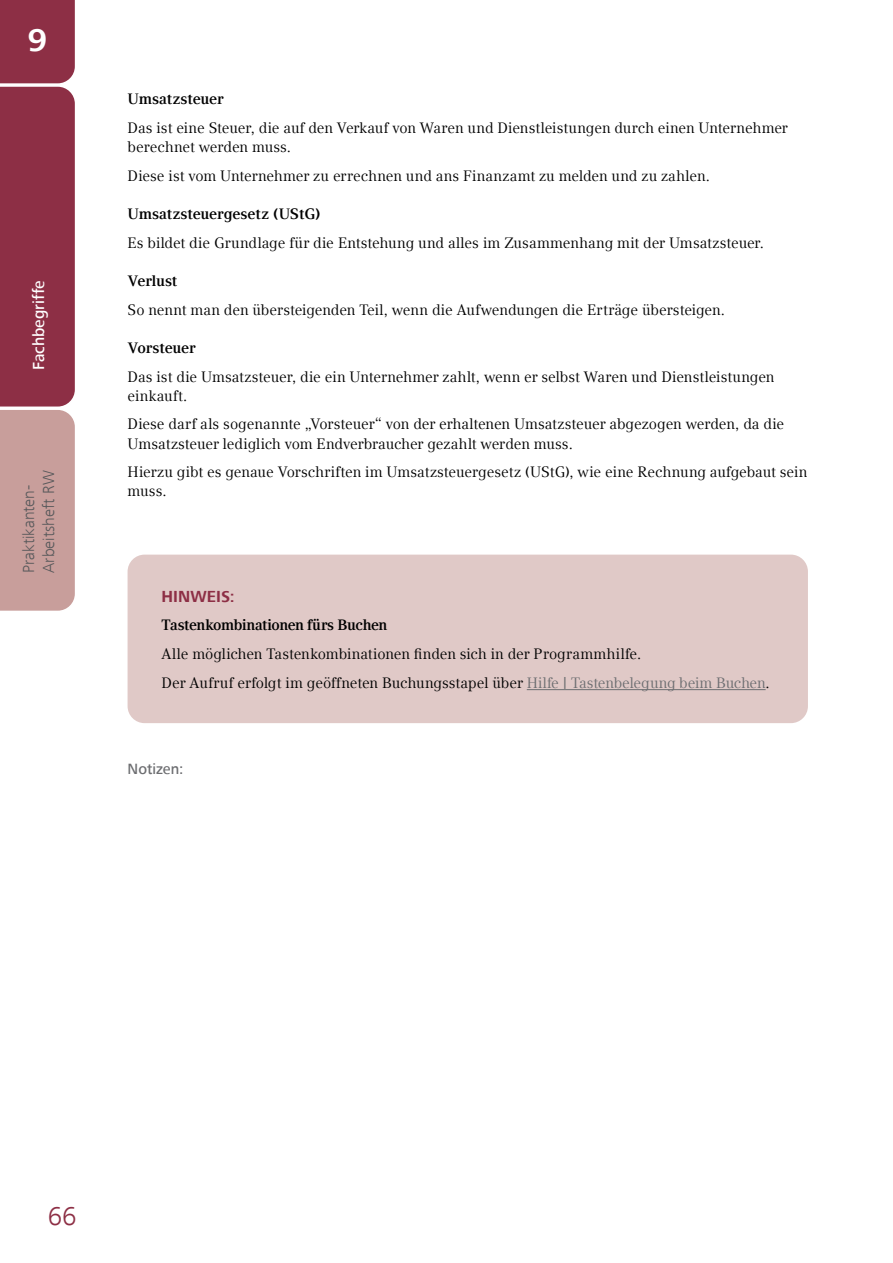
<style>
.page{position:relative;width:893px;height:1263px;background:#fff}
.page>*{position:absolute;margin:0;border:0;box-sizing:border-box;transform-origin:0 0}
.t1{font:700 33px "Frutiger Next Com";color:#fff}
.t2{font:300 27px "Frutiger Next Com";color:#8d2f45}
.t3{font:300 16.5px/19.8px "Frutiger Next Com";color:#58595b}
.t4{font:500 16.5px "Frutiger Next Com";color:#fff}
.Hinweis{font:700 16.5px "Frutiger Next Com";letter-spacing:.005em;color:#8d2f45}
.Notizen{font:500 15.3px "Frutiger Next Com";color:#6d6e71}
.t5{font:15px/19.2px "Compatil TDATEV";color:#000}
.Zwischenüberschrift{font:700 15px "Compatil TDATEV";color:#000}
.Hinweisüberschrift{font:700 15px "Compatil TDATEV";letter-spacing:-.02em;color:#000}
.s1{color:#6d6e71}
</style>
<div class="page">
<svg style="left:0;top:0;width:75px;height:611px;background:#a25764"></svg>
<div style="left:128px;top:555px;width:680px;height:168px;background:#e0c9c7;border-radius:17px"></div>
<hr style="left:527px;top:689px;width:239px;height:1px;background:#6d6e71">
<h1 class="t1" style="left:28px;top:21px;width:21px">9</h1>
<p class="t4" style="left:29px;top:370px;width:91px;rotate:-90deg">Fachbegriffe</p>
<p class="t3" style="left:19px;top:573px;width:104px;rotate:-90deg">Praktikanten-<br>Arbeitsheft RW</p>
<p class="Zwischenüberschrift" style="left:128px;top:90px;width:97px">Umsatzsteuer</p>
<p class="t5" style="left:128px;top:118px;width:662px">Das ist eine Steuer, die auf den Verkauf von Waren und Dienstleistungen durch einen Unternehmer berechnet werden muss.</p>
<p class="t5" style="left:128px;top:166px;width:584px">Diese ist vom Unternehmer zu errechnen und ans Finanzamt zu melden und zu zahlen.</p>
<p class="Zwischenüberschrift" style="left:128px;top:205px;width:194px">Umsatzsteuergesetz (UStG)</p>
<p class="t5" style="left:128px;top:233px;width:638px">Es bildet die Grundlage für die Entstehung und alles im Zusammenhang mit der Umsatzsteuer.</p>
<p class="Zwischenüberschrift" style="left:128px;top:272px;width:51px">Verlust</p>
<p class="t5" style="left:128px;top:300px;width:599px">So nennt man den übersteigenden Teil, wenn die Aufwendungen die Erträge übersteigen.</p>
<p class="Zwischenüberschrift" style="left:128px;top:339px;width:69px">Vorsteuer</p>
<p class="t5" style="left:128px;top:367px;width:648px">Das ist die Umsatzsteuer, die ein Unternehmer zahlt, wenn er selbst Waren und Dienstleistungen einkauft.</p>
<p class="t5" style="left:128px;top:415px;width:658px">Diese darf als sogenannte „Vorsteuer“ von der erhaltenen Umsatzsteuer abgezogen werden, da die<br>Umsatzsteuer lediglich vom Endverbraucher gezahlt werden muss.</p>
<p class="t5" style="left:128px;top:463px;width:681px">Hierzu gibt es genaue Vorschriften im Umsatzsteuergesetz (UStG), wie eine Rechnung aufgebaut sein muss.</p>
<p class="Hinweis" style="left:162px;top:587px;width:75px">HINWEIS:</p>
<p class="Hinweisüberschrift" style="left:162px;top:616px;width:227px">Tastenkombinationen fürs Buchen</p>
<p class="t5" style="left:162px;top:644px;width:481px">Alle möglichen Tastenkombinationen finden sich in der Programmhilfe.</p>
<p class="t5" style="left:162px;top:673px;width:610px">Der Aufruf erfolgt im geöffneten Buchungsstapel über <span class="s1">Hilfe | Tastenbelegung beim Buchen</span>.</p>
<p class="Notizen" style="left:128px;top:760px;width:57px">Notizen:</p>
<h2 class="t2" style="left:48px;top:1200px;width:30px">66</h2>
</div>
